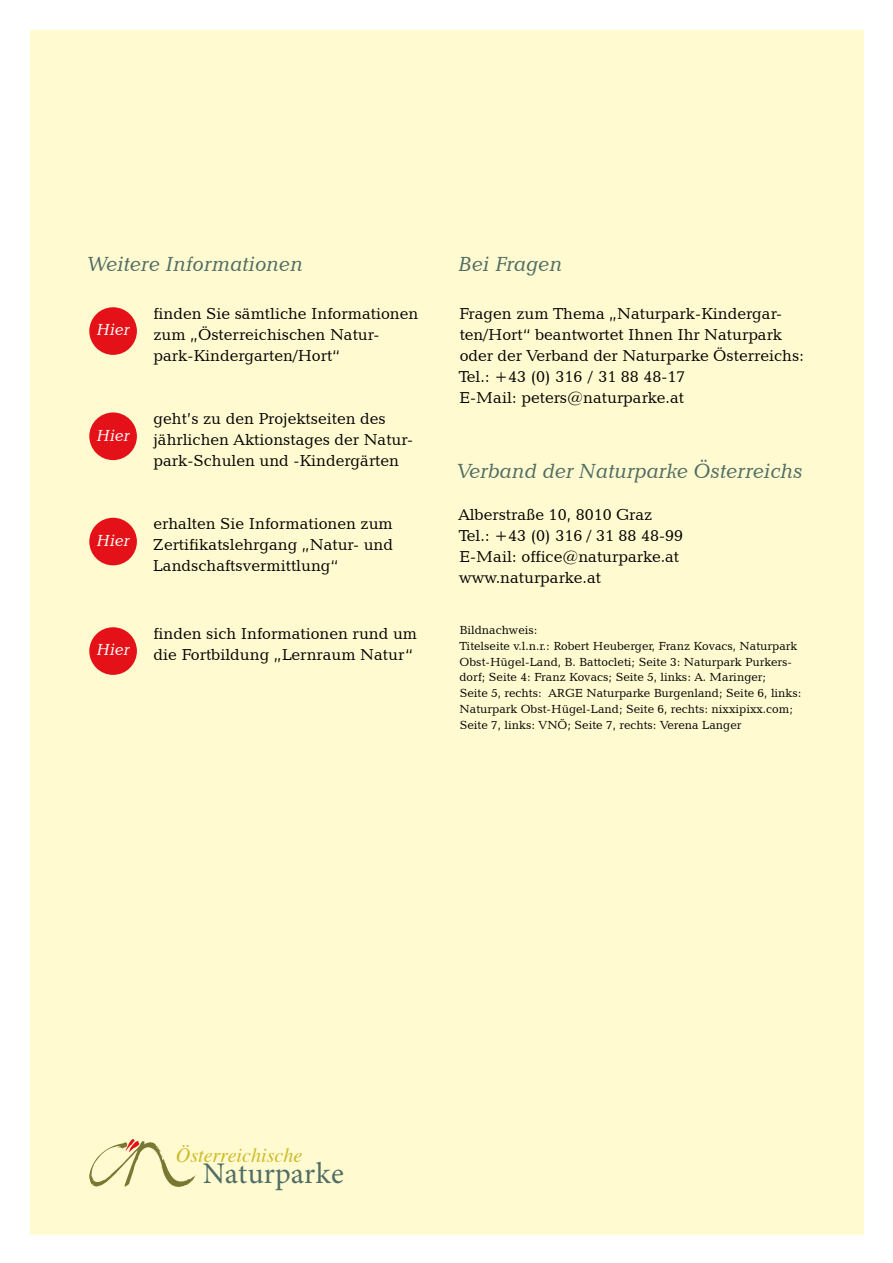
<style>
.page{position:relative;width:893px;height:1263px;background:#fff}
.page>*{position:absolute;margin:0;border:0;box-sizing:border-box;transform-origin:0 0}
.t1{font:30px "Minion Pro";color:#516d64}
.t2{font:italic 21px "Candida BT";color:#516d64}
.t3{font:italic 20.1px "Times";color:#cdba27}
.t4{font:italic 16.5px "Candida BT";color:#fff}
.t5{font:16.2px/21px "Candida BT";color:#000}
.t6{font:12px/15.8px "Candida BT";color:#000}
</style>
<div class="page">
<div style="left:30px;top:30px;width:833px;height:1204px;background:#fffad0"></div>
<svg style="left:89px;top:1139px;width:107px;height:48px"></svg>
<div style="left:89px;top:307px;width:48px;height:48px;background:#e41218;border-radius:50%"></div>
<div style="left:89px;top:412px;width:48px;height:48px;background:#e41218;border-radius:50%"></div>
<div style="left:89px;top:518px;width:48px;height:47px;background:#e41218;border-radius:50%"></div>
<div style="left:89px;top:627px;width:48px;height:48px;background:#e41218;border-radius:50%"></div>
<p class="t2" style="left:88px;top:251px;width:217px">Weitere Informationen</p>
<p class="t5" style="left:153px;top:303px;width:267px">finden Sie sämtliche Informationen zum „Österreichischen Natur&shy;park-Kindergarten/Hort“</p>
<p class="t4" style="left:97px;top:319px;width:34px">Hier</p>
<p class="t4" style="left:97px;top:425px;width:34px">Hier</p>
<p class="t4" style="left:97px;top:530px;width:34px">Hier</p>
<p class="t4" style="left:97px;top:639px;width:34px">Hier</p>
<p class="t5" style="left:153px;top:408px;width:261px">geht’s zu den Projektseiten des jährlichen Aktionstages der Natur&shy;park-Schulen und -Kindergärten</p>
<p class="t5" style="left:153px;top:513px;width:242px;text-align:justify">erhalten Sie Informationen zum Zertifikatslehrgang „Natur- und Landschaftsvermittlung“</p>
<p class="t5" style="left:153px;top:623px;width:265px">finden sich Informationen rund um die Fortbildung „Lernraum Natur“</p>
<p class="t2" style="left:459px;top:251px;width:105px">Bei Fragen</p>
<p class="t5" style="left:459px;top:303px;width:347px">Fragen zum Thema „Naturpark-Kindergar&shy;ten/Hort“ beantwortet Ihnen Ihr Naturpark oder der Verband der Naturparke Österreichs:<br>Tel.: +43 (0) 316 / 31 88 48-17<br>E-Mail: peters@naturparke.at</p>
<p class="t2" style="left:458px;top:458px;width:347px">Verband der Naturparke Österreichs</p>
<p class="t5" style="left:458px;top:504px;width:226px">Alberstraße 10, 8010 Graz<br>Tel.: +43 (0) 316 / 31 88 48-99<br>E-Mail: office@naturparke.at www.naturparke.at</p>
<p class="t6" style="left:459px;top:622px;width:344px">Bildnachweis:<br>Titelseite v.l.n.r.: Robert Heuberger, Franz Kovacs, Naturpark Obst-Hügel-Land, B. Battocleti; Seite 3: Naturpark Purkers&shy;dorf; Seite 4: Franz Kovacs; Seite 5, links: A. Maringer;<br>Seite 5, rechts: ARGE Naturparke Burgenland; Seite 6, links:<br>Naturpark Obst-Hügel-Land; Seite 6, rechts: nixxipixx.com; Seite 7, links: VNÖ; Seite 7, rechts: Verena Langer</p>
<p class="t3" style="left:176px;top:1137px;width:128px">Österreichische</p>
<h1 class="t1" style="left:203px;top:1153px;width:143px">Naturparke</h1>
</div>
